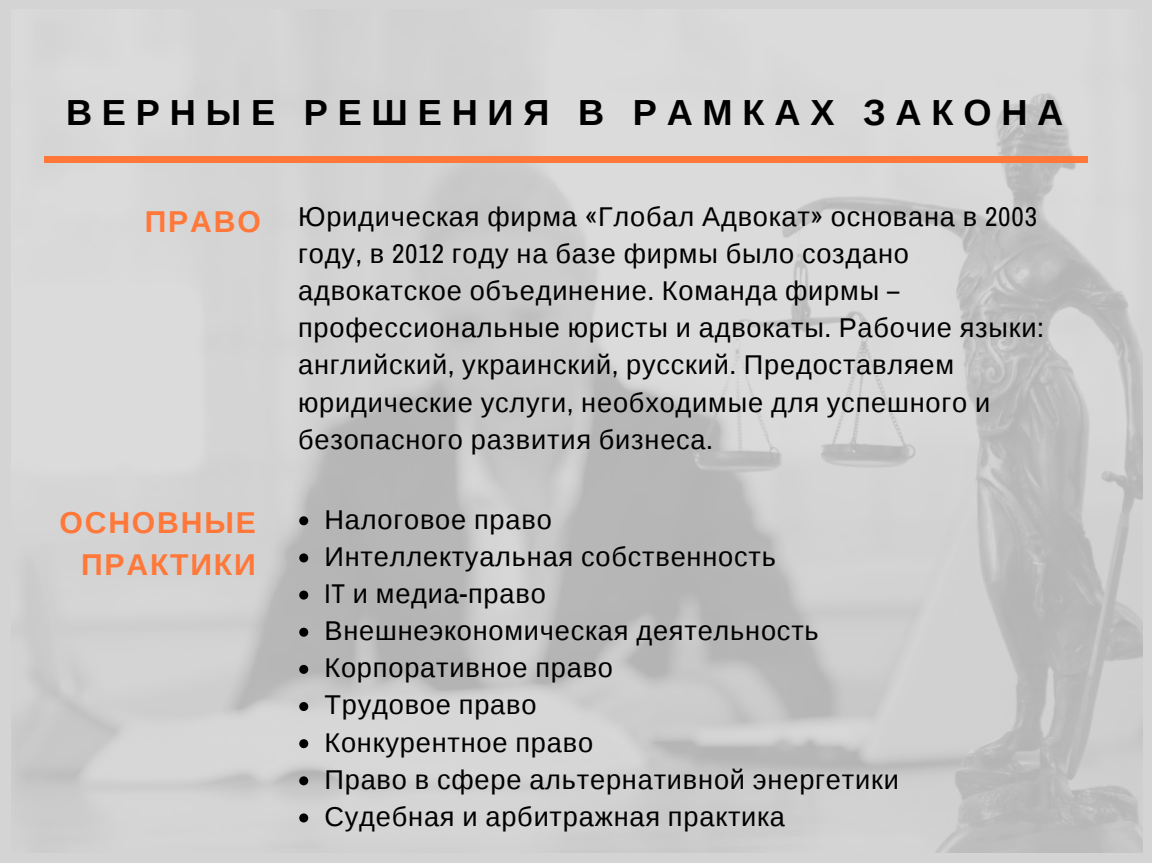
<style>
.page{position:relative;width:1152px;height:863px;background:#fff}
.page>*{position:absolute;margin:0;border:0;box-sizing:border-box;transform-origin:0 0}
.t1{font:700 36.3px "Liberation Sans";letter-spacing:.27em;color:#000}
.t2{font:700 30.15px/41.7px "Liberation Sans";letter-spacing:.06em;color:#ff7839;text-align:right}
.t3{font:27.15px/37.2px "Liberation Sans";letter-spacing:.03em;color:#000}
.s1{font-weight:700;font-size:30.15px;color:#ff7839}
.s2{font-family:"Archivo Narrow"}
</style>
<div class="page">
<div style="left:0;top:0;width:1152px;height:862px;background:#d4d4d4"></div>
<img style="left:14px;top:94px;width:1129px;height:758px">
<div style="left:44px;top:156px;width:1044px;height:7px;background:#ff7839"></div>
<svg style="left:299px;top:516px;width:9px;height:9px"></svg>
<svg style="left:299px;top:553px;width:9px;height:9px"></svg>
<svg style="left:299px;top:590px;width:9px;height:9px"></svg>
<svg style="left:299px;top:627px;width:9px;height:9px"></svg>
<svg style="left:299px;top:664px;width:9px;height:10px"></svg>
<svg style="left:299px;top:702px;width:9px;height:9px"></svg>
<svg style="left:299px;top:739px;width:9px;height:9px"></svg>
<svg style="left:299px;top:776px;width:9px;height:9px"></svg>
<svg style="left:299px;top:813px;width:9px;height:9px"></svg>
<h1 class="t1" style="left:66px;top:92px;width:999px">ВЕРНЫЕ РЕШЕНИЯ В РАМКАХ ЗАКОНА</h1>
<p class="t3" style="left:298px;top:198px;width:747px;text-indent:-153px"><span class="s1">ПРАВО</span> Юридическая фирма <span class="s2">«</span>Глобал Адвокат<span class="s2">»</span> основана в <span class="s2">2003 </span>году<span class="s2">,</span> в <span class="s2">2012</span> году на базе фирмы было создано адвокатское объединение<span class="s2">.</span> Команда фирмы <span class="s2">– </span>профессиональные юристы и адвокаты<span class="s2">.</span> Рабочие языки<span class="s2">: </span>английский<span class="s2">,</span> украинский<span class="s2">,</span> русский<span class="s2">.</span> Предоставляем юридические услуги<span class="s2">,</span> необходимые для успешного и безопасного развития бизнеса<span class="s2">.</span></p>
<p class="t2" style="left:60px;top:502px;width:198px">ОСНОВНЫЕ<br>ПРАКТИКИ</p>
<p class="t3" style="left:324px;top:500px;width:576px">Налоговое право<br>Интеллектуальная собственность<br><span class="s2">IT</span> и медиа<span class="s2">-</span>право<br>Внешнеэкономическая деятельность<br>Корпоративное право<br>Трудовое право<br>Конкурентное право<br>Право в сфере альтернативной энергетики<br>Судебная и арбитражная практика</p>
</div>
